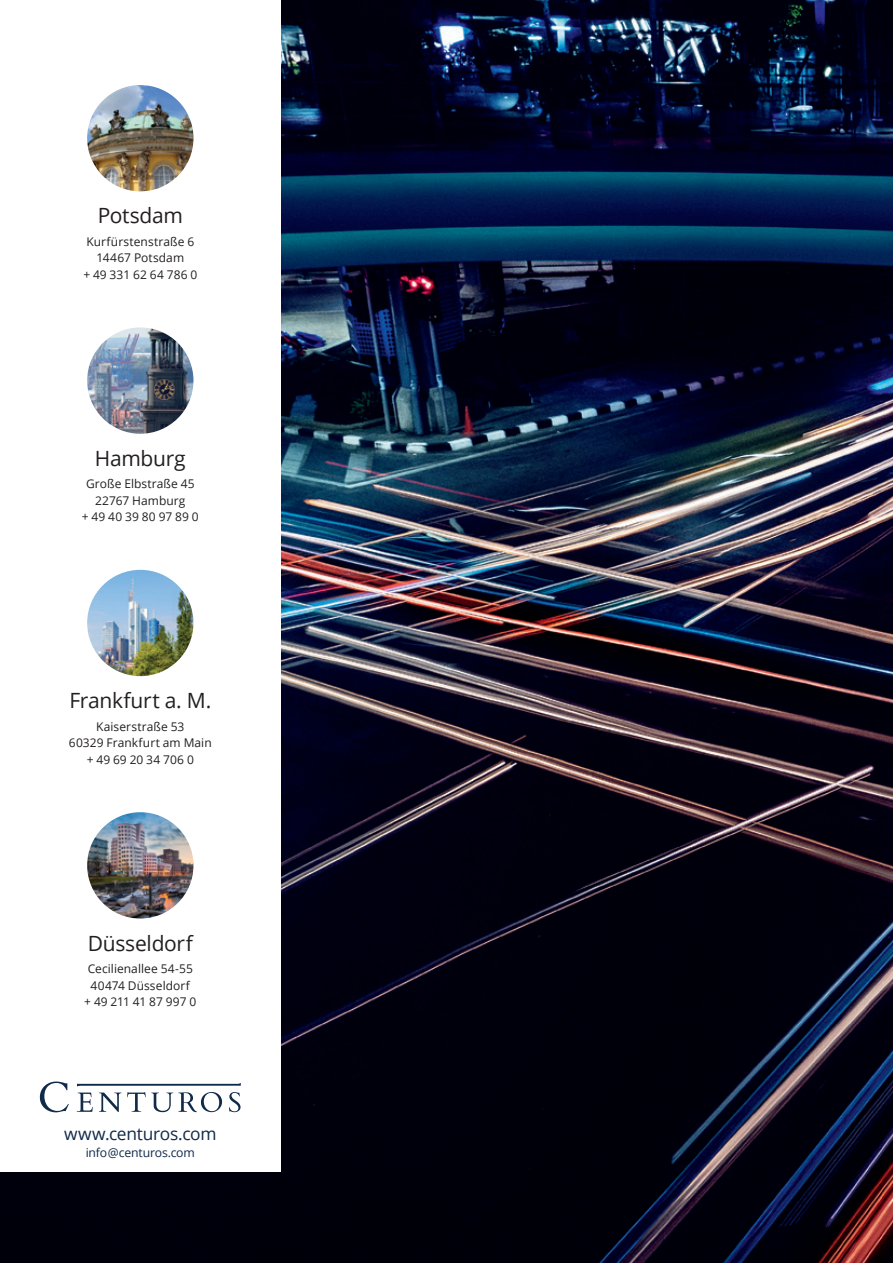
<style>
.page{position:relative;width:893px;height:1263px;background:#fff}
.page>*{position:absolute;margin:0;border:0;box-sizing:border-box;transform-origin:0 0}
.t1{font:21px "Open Sans";letter-spacing:-.015em;color:#231f20}
.t2{font:17.4px "Open Sans";letter-spacing:-.015em;color:#102a49}
.t3{font:12.3px "Open Sans";letter-spacing:-.015em;color:#102a49}
.t4{font:12px/16.5px "Open Sans";letter-spacing:.005em;color:#231f20;text-align:center}
</style>
<div class="page">
<img style="left:0;top:0;width:893px;height:1263px">
<div style="left:0;top:0;width:281px;height:1172px;background:#fff"></div>
<img style="left:87px;top:85px;width:106px;height:106px;border-radius:53px">
<img style="left:87px;top:812px;width:106px;height:106px;border-radius:53px">
<svg style="left:40px;top:1081px;width:29px;height:31px"></svg>
<svg style="left:77px;top:1092px;width:16px;height:20px"></svg>
<svg style="left:99px;top:1092px;width:22px;height:20px"></svg>
<svg style="left:127px;top:1092px;width:95px;height:20px"></svg>
<svg style="left:229px;top:1092px;width:12px;height:20px"></svg>
<svg style="left:77px;top:1083px;width:164px;height:3px"></svg>
<img style="left:87px;top:570px;width:106px;height:106px;border-radius:53px">
<img style="left:87px;top:327px;width:106px;height:107px;border-radius:53px">
<h1 class="t1" style="left:98px;top:201px;width:87px">Potsdam</h1>
<p class="t4" style="left:83px;top:233px;width:115px">Kurfürstenstraße 6<br>14467 Potsdam<br>+ 49 331 62 64 786 0</p>
<h1 class="t1" style="left:95px;top:444px;width:92px">Hamburg</h1>
<p class="t4" style="left:82px;top:475px;width:118px">Große Elbstraße 45<br>22767 Hamburg<br>+ 49 40 39 80 97 89 0</p>
<h1 class="t1" style="left:69px;top:686px;width:143px">Frankfurt a. M.</h1>
<p class="t4" style="left:69px;top:718px;width:144px">Kaiserstraße 53<br>60329 Frankfurt am Main + 49 69 20 34 706 0</p>
<h1 class="t1" style="left:88px;top:928px;width:107px">Düsseldorf</h1>
<p class="t4" style="left:84px;top:960px;width:114px">Cecilienallee 54-55<br>40474 Düsseldorf<br>+ 49 211 41 87 997 0</p>
<h2 class="t2" style="left:64px;top:1122px;width:154px">www.centuros.com</h2>
<p class="t3" style="left:86px;top:1144px;width:111px">info@centuros.com</p>
</div>
